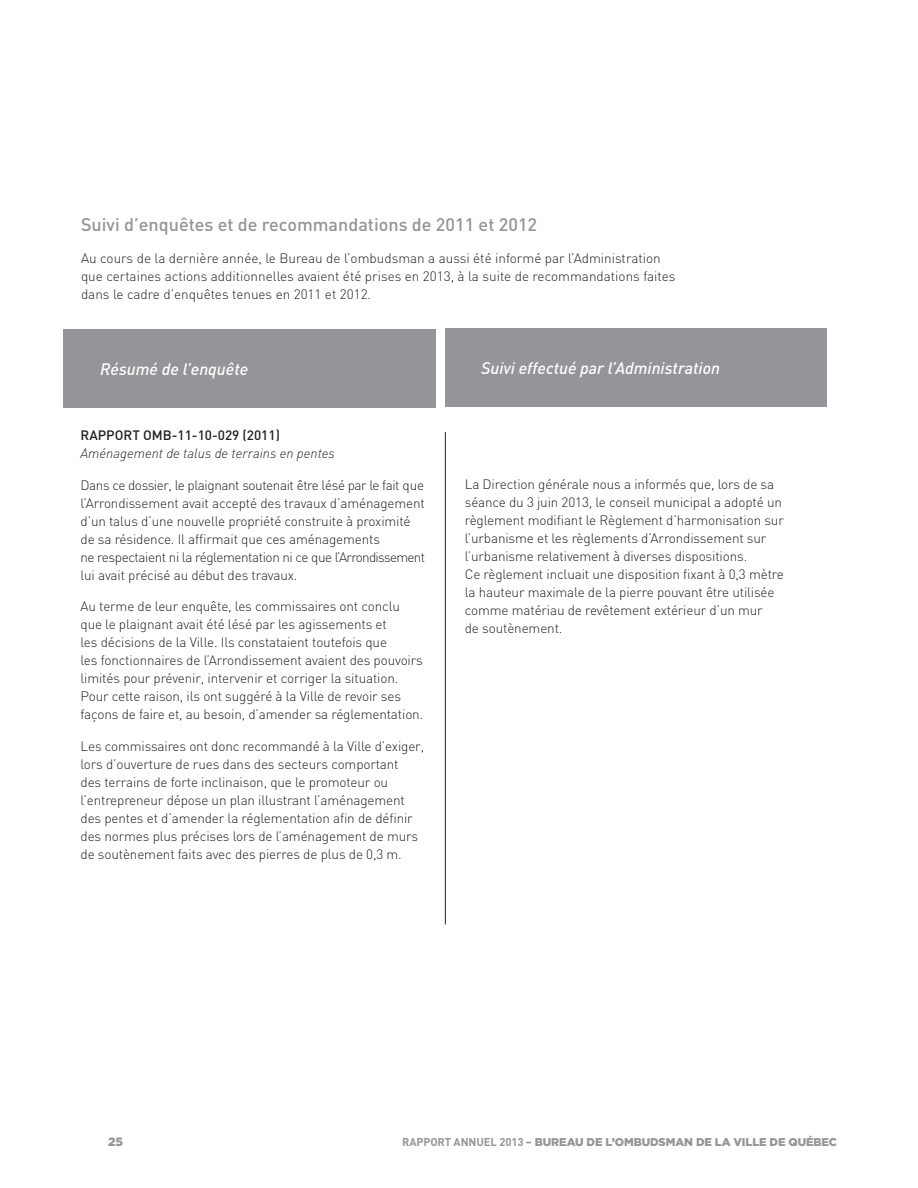
<style>
.page{position:relative;width:918px;height:1188px;background:#fff}
.page>*{position:absolute;margin:0;border:0;box-sizing:border-box;transform-origin:0 0}
.Texte_Courant{font:500 18px "DIN";color:#939598}
.t1{font:italic 500 16.5px "DIN";color:#fff}
.Texte_Courant-2{font:300 13.5px/18px "DIN";letter-spacing:-.01em;color:#231f20}
.Texte_Courant-3{font:italic 300 13.5px/18px "DIN";color:#231f20}
.t2{font:900 12px "Gotham";color:#939598}
.t3{font:900 11.25px "Gotham";letter-spacing:-.01em;color:#939598}
.s1{font-weight:500;font-style:normal}
.s2{font-family:"DIN";font-weight:700}
.s3{font-weight:700}
</style>
<div class="page">
<div style="left:64px;top:329px;width:372px;height:78px;background:#939598"></div>
<div style="left:445px;top:328px;width:381px;height:79px;background:#939598"></div>
<hr style="left:445px;top:432px;width:1px;height:492px;background:#231f20">
<p class="Texte_Courant" style="left:81px;top:213px;width:458px">Suivi d’enquêtes et de recommandations de 2011 et 2012</p>
<p class="Texte_Courant-2" style="left:81px;top:249px;width:596px">Au cours de la dernière année, le Bureau de l’ombudsman a aussi été informé par l’Administration que certaines actions additionnelles avaient été prises en 2013, à la suite de recommandations faites dans le cadre d’enquêtes tenues en 2011 et 2012.</p>
<p class="t1" style="left:100px;top:358px;width:149px">Résumé de l’enquête</p>
<p class="t1" style="left:481px;top:358px;width:240px">Suivi effectué par l’Administration</p>
<p class="Texte_Courant-3" style="left:81px;top:426px;width:256px"><span class="s1">RAPPORT OMB-11-10-029 (2011)<br></span>Aménagement de talus de terrains en pentes</p>
<p class="Texte_Courant-2" style="left:81px;top:476px;width:346px">Dans ce dossier, le plaignant soutenait être lésé par le fait que l’Arrondissement avait accepté des travaux d’aménagement d’un talus d’une nouvelle propriété construite à proximité de sa résidence. Il affirmait que ces aménagements<br>ne respectaient ni la réglementation ni ce que l’Arrondissement lui avait précisé au début des travaux.</p>
<p class="Texte_Courant-2" style="left:81px;top:597px;width:344px">Au terme de leur enquête, les commissaires ont conclu que le plaignant avait été lésé par les agissements et<br>les décisions de la Ville. Ils constataient toutefois que<br>les fonctionnaires de l’Arrondissement avaient des pouvoirs limités pour prévenir, intervenir et corriger la situation.<br>Pour cette raison, ils ont suggéré à la Ville de revoir ses façons de faire et, au besoin, d’amender sa réglementation.</p>
<p class="Texte_Courant-2" style="left:81px;top:737px;width:345px">Les commissaires ont donc recommandé à la Ville d’exiger, lors d’ouverture de rues dans des secteurs comportant<br>des terrains de forte inclinaison, que le promoteur ou l’entrepreneur dépose un plan illustrant l’aménagement des pentes et d’amender la réglementation afin de définir des normes plus précises lors de l’aménagement de murs de soutènement faits avec des pierres de plus de 0,3 m.</p>
<p class="Texte_Courant-2" style="left:465px;top:475px;width:321px">La Direction générale nous a informés que, lors de sa séance du 3 juin 2013, le conseil municipal a adopté un règlement modifiant le Règlement d’harmonisation sur l’urbanisme et les règlements d’Arrondissement sur l’urbanisme relativement à diverses dispositions.<br>Ce règlement incluait une disposition fixant à 0,3 mètre la hauteur maximale de la pierre pouvant être utilisée comme matériau de revêtement extérieur d’un mur<br>de soutènement.</p>
<p class="t2" style="left:108px;top:1135px;width:17px">25</p>
<p class="t3" style="left:402px;top:1135px;width:436px"><span class="s2">RAPPORT ANNUEL 2013</span> <span class="s3">–</span> BUREAU DE L’OMBUDSMAN DE LA VILLE DE QUÉBEC</p>
</div>
